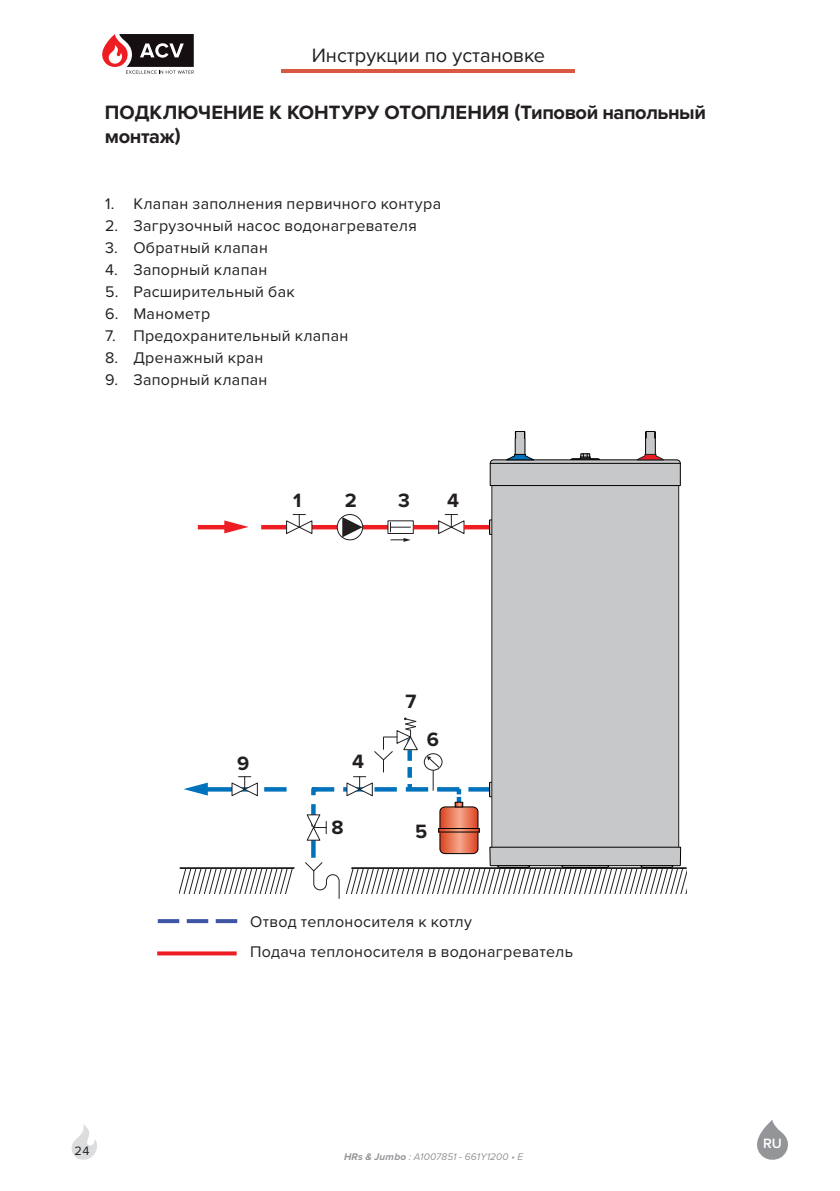
<style>
.page{position:relative;width:840px;height:1191px;background:#fff}
.page>*{position:absolute;margin:0;border:0;box-sizing:border-box;transform-origin:0 0}
.t1{font:700 20px/24px "Proxima Nova";letter-spacing:-.015em;color:#231f20}
.t2{font:20px "Proxima Nova";color:#231f20}
.t3{font:16px/30px "Proxima Nova";letter-spacing:.02em;color:#231f20}
.t4{font:600 14px "Proxima Nova";color:#fff}
.t5{font:12.6px "Proxima Nova";color:#231f20}
.t6{font:italic 10px "Proxima Nova";letter-spacing:.015em;color:#939598}
.s1{font-weight:700}
</style>
<div class="page">
<svg style="left:158px;top:919px;width:79px;height:4px"></svg>
<svg style="left:157px;top:951px;width:79px;height:4px"></svg>
<hr style="left:362px;top:525px;width:76px;height:4px;background:#ee1d23">
<hr style="left:312px;top:525px;width:25px;height:4px;background:#ee1d23">
<hr style="left:261px;top:525px;width:25px;height:4px;background:#ee1d23">
<hr style="left:198px;top:525px;width:30px;height:4px;background:#ee1d23">
<svg style="left:224px;top:520px;width:24px;height:13px"></svg>
<svg style="left:437px;top:514px;width:27px;height:20px"></svg>
<svg style="left:285px;top:514px;width:27px;height:20px"></svg>
<svg style="left:337px;top:514px;width:25px;height:26px"></svg>
<div style="left:336px;top:514px;width:27px;height:26px;border:1px solid #231f20;border-radius:50%"></div>
<svg style="left:342px;top:517px;width:20px;height:20px"></svg>
<div style="left:388px;top:521px;width:25px;height:12px;background:#fff"></div>
<div style="left:387px;top:520px;width:26px;height:14px;border:1px solid #231f20"></div>
<svg style="left:390px;top:522px;width:20px;height:10px"></svg>
<svg style="left:390px;top:538px;width:20px;height:4px"></svg>
<hr style="left:464px;top:525px;width:25px;height:4px;background:#ee1d23">
<div style="left:491px;top:481px;width:187px;height:377px;background:#c7c8ca"></div>
<svg style="left:179px;top:717px;width:507px;height:181px"></svg>
<svg style="left:489px;top:431px;width:191px;height:55px"></svg>
<hr style="left:281px;top:69px;width:293px;height:4px;background:#d95842">
<svg style="left:102px;top:34px;width:92px;height:40px"></svg>
<svg style="left:757px;top:1120px;width:31px;height:40px"></svg>
<svg style="left:71px;top:1124px;width:26px;height:36px"></svg>
<p class="t2" style="left:311px;top:41px;width:235px">Инструкции по установке</p>
<p class="t1" style="left:105px;top:100px;width:602px">ПОДКЛЮЧЕНИЕ К КОНТУРУ ОТОПЛЕНИЯ (Типовой напольный монтаж)</p>
<p class="t3" style="left:105px;top:188px;width:337px">1. Клапан заполнения первичного контура</p>
<p class="t3" style="left:105px;top:210px;width:313px">2. Загрузочный насос водонагревателя</p>
<p class="t3" style="left:105px;top:232px;width:164px">3. Обратный клапан</p>
<p class="t3" style="left:105px;top:254px;width:164px">4. Запорный клапан</p>
<p class="t3" style="left:105px;top:276px;width:191px">5. Расширительный бак</p>
<p class="t3" style="left:105px;top:298px;width:107px">6. Манометр</p>
<p class="t3" style="left:105px;top:320px;width:245px">7. Предохранительный клапан</p>
<p class="t3" style="left:105px;top:342px;width:160px">8. Дренажный кран</p>
<p class="t3" style="left:105px;top:364px;width:164px">9. Запорный клапан</p>
<p class="t1" style="left:293px;top:488px;width:10px">1</p>
<p class="t1" style="left:344px;top:488px;width:13px">2</p>
<p class="t1" style="left:398px;top:488px;width:13px">3</p>
<p class="t1" style="left:447px;top:488px;width:13px">4</p>
<p class="t5" style="left:75px;top:1141px;width:16px">24</p>
<p class="t1" style="left:237px;top:751px;width:14px">9</p>
<p class="t1" style="left:352px;top:748px;width:13px">4</p>
<p class="t1" style="left:331px;top:815px;width:14px">8</p>
<p class="t1" style="left:405px;top:688px;width:12px">7</p>
<p class="t1" style="left:426px;top:726px;width:14px">6</p>
<p class="t1" style="left:415px;top:819px;width:14px">5</p>
<p class="t3" style="left:250px;top:906px;width:324px">Отвод теплоносителя к котлу<br>Подача теплоносителя в водонагреватель</p>
<p class="t6" style="left:344px;top:1149px;width:181px"><span class="s1">HRs &amp; Jumbo</span> : A1007851 - 661Y1200 • E</p>
<p class="t4" style="left:762px;top:1132px;width:20px">RU</p>
</div>
